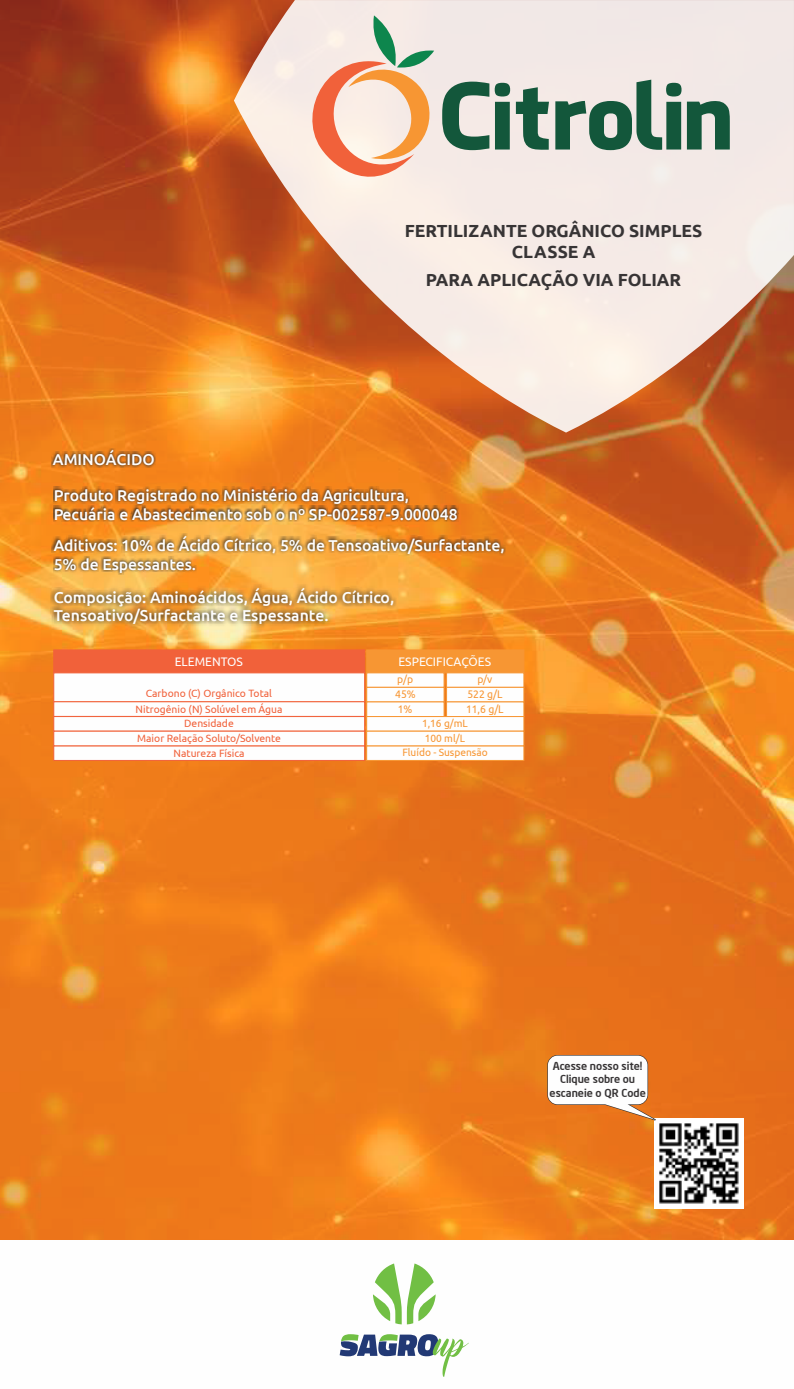
<style>
.page{position:relative;width:794px;height:1389px;background:#fff}
.page>*{position:absolute;margin:0;border:0;box-sizing:border-box;transform-origin:0 0}
.t1{font:89.77px "Facebook Letter Faces";color:#13573b}
.t2{font:700 17.5px/21px "Ubuntu";color:#373435;text-align:center}
.t3{font:500 15.75px/18.9px "Ubuntu";color:#fefefe}
.t4{font:12.42px "Ubuntu";color:#fefefe}
.t5{font:11.03px "Ubuntu";color:#f79633;scale:.94 1}
.t6{font:500 10.85px/13.7px "Neo Sans Intel";color:#373435;text-align:center}
.t7{font:10.85px "Ubuntu";color:#f79633;scale:.95 1}
.t8{font:10.67px "Ubuntu";color:#f1613a}
.t9{font:10.67px "Ubuntu";color:#f79633;scale:.96 1}
</style>
<div class="page">
<img style="left:0;top:0;width:794px;height:1240px">
<div style="left:53px;top:649px;width:312px;height:24px;background:#f1613a;border:1px solid #f1613a"></div>
<div style="left:53px;top:672px;width:312px;height:30px;background:#fefefe;border:1px solid #f1613a"></div>
<div style="left:366px;top:649px;width:158px;height:24px;background:#f79633;border:1px solid #f79633"></div>
<div style="left:366px;top:672px;width:78px;height:16px;background:#fefefe;border:1px solid #f79633"></div>
<div style="left:366px;top:687px;width:78px;height:15px;background:#fefefe;border:1px solid #f79633"></div>
<div style="left:446px;top:672px;width:78px;height:16px;background:#fefefe;border:1px solid #f79633"></div>
<div style="left:446px;top:687px;width:78px;height:15px;background:#fefefe;border:1px solid #f79633"></div>
<div style="left:53px;top:701px;width:312px;height:16px;background:#fefefe;border:1px solid #f1613a"></div>
<div style="left:53px;top:745px;width:312px;height:16px;background:#fefefe;border:1px solid #f1613a"></div>
<div style="left:366px;top:745px;width:158px;height:16px;background:#fefefe;border:1px solid #f79633"></div>
<div style="left:366px;top:701px;width:78px;height:16px;background:#fefefe;border:1px solid #f79633"></div>
<div style="left:446px;top:701px;width:78px;height:16px;background:#fefefe;border:1px solid #f79633"></div>
<div style="left:53px;top:716px;width:312px;height:16px;background:#fefefe;border:1px solid #f1613a"></div>
<div style="left:366px;top:716px;width:158px;height:16px;background:#fefefe;border:1px solid #f79633"></div>
<div style="left:53px;top:731px;width:312px;height:15px;background:#fefefe;border:1px solid #f1613a"></div>
<div style="left:366px;top:731px;width:158px;height:15px;background:#fefefe;border:1px solid #f79633"></div>
<svg style="left:234px;top:0;width:560px;height:433px;background:#e8c1aa"></svg>
<img style="left:53px;top:486px;width:356px;height:19px">
<img style="left:54px;top:506px;width:404px;height:15px">
<img style="left:52px;top:534px;width:453px;height:22px">
<img style="left:53px;top:556px;width:144px;height:18px">
<img style="left:50px;top:584px;width:347px;height:43px">
<svg style="left:290px;top:15px;width:155px;height:185px;background:#efd4c2"></svg>
<img style="left:654px;top:1119px;width:89px;height:89px">
<svg style="left:546px;top:1054px;width:120px;height:70px"></svg>
<img style="left:51px;top:449px;width:104px;height:18px">
<svg style="left:373px;top:1263px;width:62px;height:61px"></svg>
<svg style="left:340px;top:1334px;width:129px;height:43px"></svg>
<h1 class="t1" style="left:439px;top:62px;width:295px">Citrolin</h1>
<p class="t2" style="left:405px;top:220px;width:299px">FERTILIZANTE ORGÂNICO SIMPLES<br>CLASSE A</p>
<p class="t3" style="left:53px;top:450px;width:103px">AMINOÁCIDO</p>
<p class="t2" style="left:426px;top:269px;width:257px">PARA APLICAÇÃO VIA FOLIAR</p>
<p class="t3" style="left:54px;top:485px;width:405px">Produto Registrado no Ministério da Agricultura,<br>Pecuária e Abastecimento sob o nº SP-002587-9.000048</p>
<p class="t3" style="left:54px;top:535px;width:452px">Aditivos: 10% de Ácido Cítrico, 5% de Tensoativo/Surfactante,<br>5% de Espessantes.</p>
<p class="t3" style="left:54px;top:588px;width:342px;line-height:17.7px">Composição: Aminoácidos, Água, Ácido Cítrico,<br>Tensoativo/Surfactante e Espessante.</p>
<p class="t4" style="left:175px;top:654px;width:70px">ELEMENTOS</p>
<p class="t4" style="left:398px;top:654px;width:94px">ESPECIFICAÇÕES</p>
<p class="t8" style="left:146px;top:687px;width:128px">Carbono (C) Orgânico Total</p>
<p class="t5" style="left:395px;top:688px;width:23px">45%</p>
<p class="t5" style="left:467px;top:687px;width:39px">522 g/L</p>
<p class="t7" style="left:397px;top:673px;width:18px">p/p</p>
<p class="t7" style="left:477px;top:673px;width:17px">p/v</p>
<p class="t8" style="left:136px;top:703px;width:148px">Nitrogênio (N) Solúvel em Água</p>
<p class="t8" style="left:174px;top:747px;width:72px">Natureza Física</p>
<p class="t9" style="left:402px;top:746px;width:90px">Fluído - Suspensão</p>
<p class="t5" style="left:398px;top:702px;width:17px">1%</p>
<p class="t5" style="left:466px;top:702px;width:42px">11,6 g/L</p>
<p class="t8" style="left:184px;top:717px;width:51px">Densidade</p>
<p class="t9" style="left:422px;top:717px;width:49px">1,16 g/mL</p>
<p class="t8" style="left:137px;top:731px;width:145px">Maior Relação Soluto/Solvente</p>
<p class="t9" style="left:425px;top:731px;width:43px">100 ml/L</p>
<p class="t6" style="left:549px;top:1059px;width:98px">Acesse nosso site!<br>Clique sobre ou escaneie o QR Code</p>
</div>
